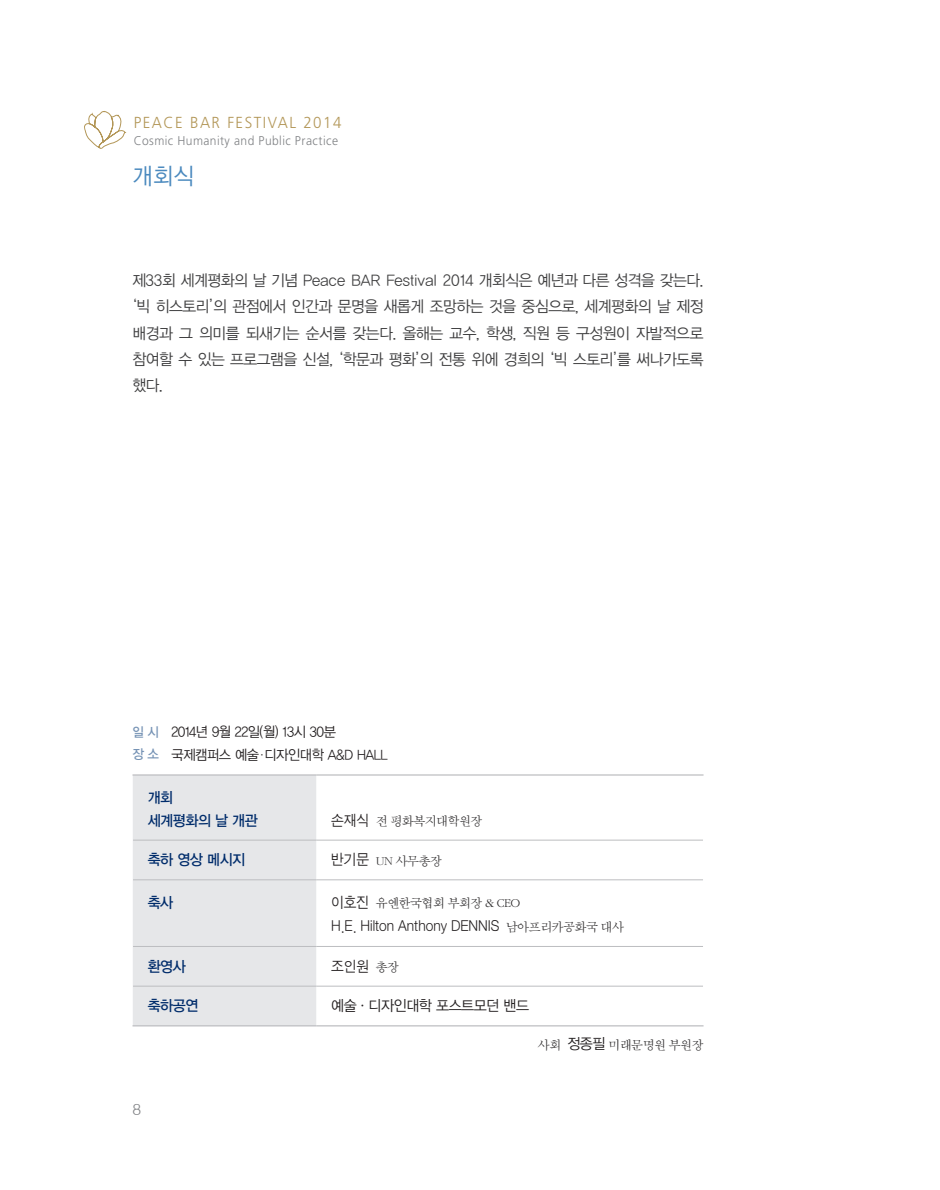
<style>
.page{position:relative;width:940px;height:1190px;background:#fff}
.page>*{position:absolute;margin:0;border:0;box-sizing:border-box;transform-origin:0 0}
.t1{font:23.28px "YDI Web YGO120";color:#4a89be;scale:.95 1}
.t2{font:300 15.92px "Frutiger";letter-spacing:.1em;color:#b39758;scale:.95 1}
.t3{font:15.75px/26.2px "YDI Web YGO120";letter-spacing:-.03em;color:#3e3e3f;text-align:justify;scale:.95 1}
.t4{font:300 15.75px "Helvetica";color:#808285}
.ÙÅÁ_Û{font:14.88px "Sand Jg";color:#231f20;scale:.95 1}
.ÙÅÁ_Û-2{font:14.88px "YDI Web YGO130";letter-spacing:-.03em;color:#002c6b;scale:.95 1}
.ÙÅÁ_Û-3{font:14.88px "YDI Web YGO120";letter-spacing:-.03em;color:#231f20;scale:.95 1}
.t5{font:14px "YDI Web YGO120";letter-spacing:-.03em;color:#231f20;scale:.95 1}
.ÙÅÁ_Û-4{font:13.12px "Sand Sm";letter-spacing:-.03em;color:#312f30}
.t6{font:300 12.6px "Frutiger";letter-spacing:.035em;color:#808285;scale:.95 1}
.s1{font-family:"YDI Web YGO130";font-size:13.12px;color:#7693b5}
.s2{font-family:"YDI Web YGO110"}
.s3{font-family:"Sand Jg";font-size:14.88px;color:#231f20}
.s4{font-family:"Sand Sm";font-size:13.12px;color:#312f30}
.s5{font-family:"Sand Sm"}
.s6{font-family:"YDI Web YGO120";font-size:14.88px;color:#231f20}
</style>
<div class="page">
<svg style="left:84px;top:111px;width:42px;height:38px"></svg>
<div style="left:133px;top:775px;width:183px;height:250px;background:#e6e7e9"></div>
<hr style="left:133px;top:840px;width:183px;height:1px;background:#bcbdc0">
<hr style="left:316px;top:840px;width:386px;height:1px;background:#bcbdc0">
<hr style="left:132px;top:774px;width:184px;height:1px;background:#bcbdc0">
<hr style="left:316px;top:774px;width:387px;height:1px;background:#bcbdc0">
<hr style="left:132px;top:1025px;width:184px;height:1px;background:#bcbdc0">
<hr style="left:316px;top:1025px;width:387px;height:1px;background:#bcbdc0">
<hr style="left:133px;top:879px;width:183px;height:1px;background:#bcbdc0">
<hr style="left:316px;top:879px;width:386px;height:1px;background:#bcbdc0">
<hr style="left:133px;top:946px;width:183px;height:1px;background:#bcbdc0">
<hr style="left:316px;top:946px;width:386px;height:1px;background:#bcbdc0">
<hr style="left:133px;top:986px;width:183px;height:1px;background:#bcbdc0">
<hr style="left:316px;top:986px;width:386px;height:1px;background:#bcbdc0">
<p class="t2" style="left:134px;top:114px;width:220px">PEACE BAR FESTIVAL 2014</p>
<p class="t6" style="left:134px;top:133px;width:217px">Cosmic Humanity and Public Practice</p>
<p class="t1" style="left:132px;top:164px;width:66px">개회식</p>
<p class="t3" style="left:132px;top:267px;width:602px">제33회 세계평화의 날 기념 Peace BAR Festival 2014 개회식은 예년과 다른 성격을 갖는다. ‘빅 히스토리’의 관점에서 인간과 문명을 새롭게 조망하는 것을 중심으로, 세계평화의 날 제정 배경과 그 의미를 되새기는 순서를 갖는다. 올해는 교수, 학생, 직원 등 구성원이 자발적으로 참여할 수 있는 프로그램을 신설, ‘학문과 평화’의 전통 위에 경희의 ‘빅 스토리’를 써나가도록 했다.</p>
<p class="t5" style="left:132px;top:724px;width:216px"><span class="s1">일 시</span> 2014년 9월 22일(월) 13시 30분</p>
<p class="t5" style="left:132px;top:747px;width:270px"><span class="s1">장 소</span> 국제캠퍼스 예술<span class="s2">·</span>디자인대학 A&amp;D HALL</p>
<p class="ÙÅÁ_Û-2" style="left:148px;top:789px;width:28px">개회</p>
<p class="ÙÅÁ_Û-2" style="left:148px;top:812px;width:117px">세계평화의 날 개관</p>
<p class="ÙÅÁ_Û-4" style="left:331px;top:814px;width:153px"><span class="s3">손재식</span> 전 평화복지대학원장</p>
<p class="ÙÅÁ_Û-2" style="left:148px;top:851px;width:104px">축하 영상 메시지</p>
<p class="ÙÅÁ_Û-4" style="left:331px;top:854px;width:112px"><span class="s3">반기문</span> UN 사무총장</p>
<p class="ÙÅÁ_Û-2" style="left:148px;top:894px;width:28px">축사</p>
<p class="ÙÅÁ_Û-4" style="left:331px;top:897px;width:190px"><span class="s3">이호진</span> 유엔한국협회 부회장 &amp; CEO</p>
<p class="ÙÅÁ_Û" style="left:331px;top:918px;width:310px">H.E. Hilton Anthony DENNIS <span class="s4">남아프리카공화국 대사</span></p>
<p class="ÙÅÁ_Û-2" style="left:148px;top:958px;width:42px">환영사</p>
<p class="ÙÅÁ_Û" style="left:331px;top:958px;width:73px">조인원 <span class="s4">총장</span></p>
<p class="ÙÅÁ_Û-2" style="left:148px;top:997px;width:55px">축하공연</p>
<p class="ÙÅÁ_Û-3" style="left:331px;top:997px;width:210px">예술<span class="s5">·</span>디자인대학 포스트모던 밴드</p>
<p class="ÙÅÁ_Û-4" style="left:537px;top:1038px;width:167px">사회 <span class="s6">정종필</span> 미래문명원 부원장</p>
<p class="t4" style="left:132px;top:1099px;width:10px">8</p>
</div>
